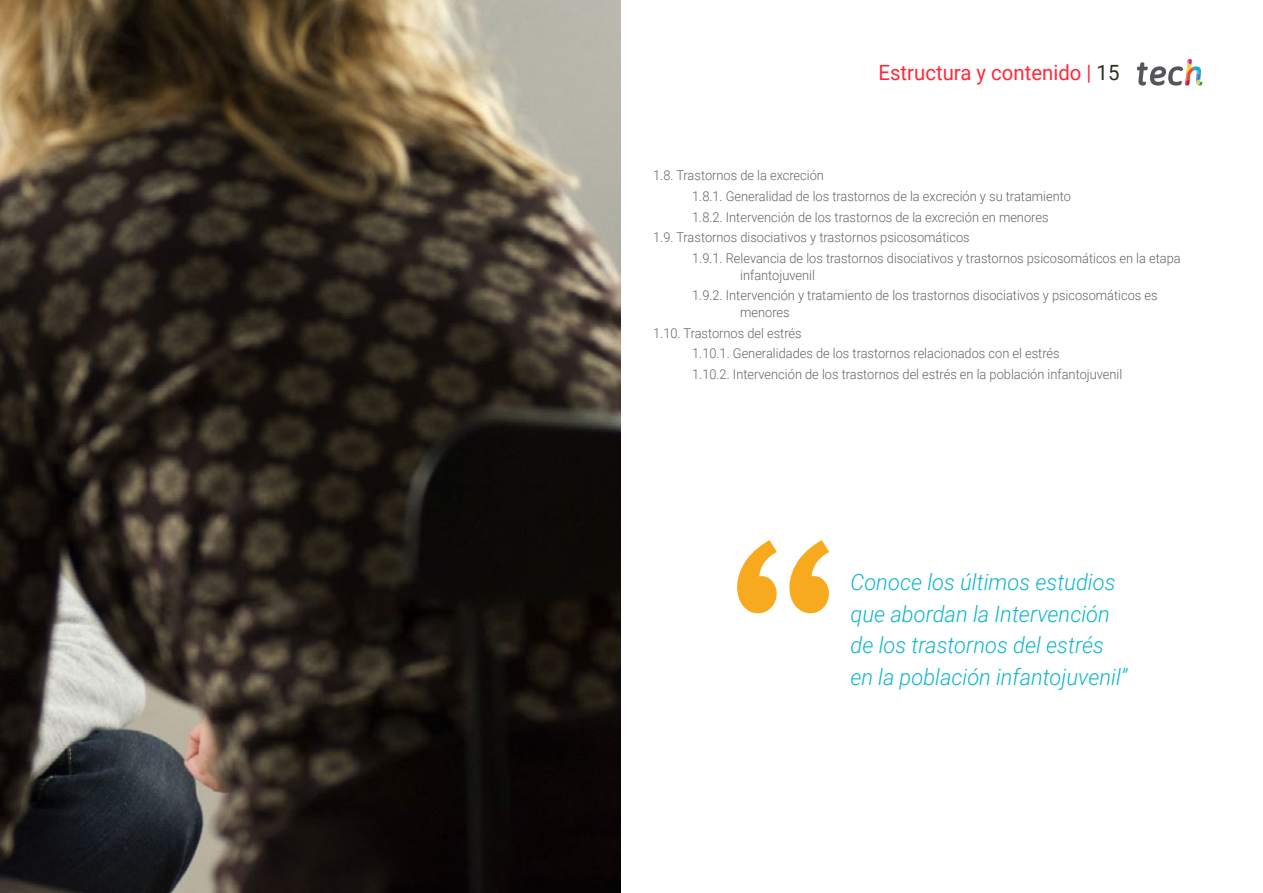
<style>
.page{position:relative;width:1263px;height:893px;background:#fff}
.page>*{position:absolute;margin:0;border:0;box-sizing:border-box;transform-origin:0 0}
.t1{font:italic 300 22.5px/31.5px "Roboto";color:#0fb6cf}
.t2{font:21px "Roboto";color:#ff293a}
.t3{font:300 13.5px/20.7px "Roboto";color:#61646a;scale:.95 1}
.s1{color:#312e20}
</style>
<div class="page">
<svg style="left:1137px;top:59px;width:65px;height:27px"></svg>
<svg style="left:737px;top:540px;width:92px;height:73px"></svg>
<img style="left:0;top:0;width:621px;height:893px">
<h2 class="t2" style="left:878px;top:57px;width:242px">Estructura y contenido | <span class="s1">15</span></h2>
<p class="t3" style="left:653px;top:165px;width:181px">1.8. Trastornos de la excreción</p>
<p class="t3" style="left:692px;top:185px;width:400px">1.8.1. Generalidad de los trastornos de la excreción y su tratamiento</p>
<p class="t3" style="left:692px;top:206px;width:377px">1.8.2. Intervención de los trastornos de la excreción en menores</p>
<p class="t3" style="left:653px;top:227px;width:335px">1.9. Trastornos disociativos y trastornos psicosomáticos</p>
<p class="t3" style="left:692px;top:248px;width:516px">1.9.1. Relevancia de los trastornos disociativos y trastornos psicosomáticos en la etapa</p>
<p class="t3" style="left:692px;top:264px;width:491px;text-indent:48px">infantojuvenil<br>1.9.2. Intervención y tratamiento de los trastornos disociativos y psicosomáticos es</p>
<p class="t3" style="left:740px;top:301px;width:54px">menores</p>
<p class="t3" style="left:653px;top:322px;width:158px">1.10. Trastornos del estrés</p>
<p class="t3" style="left:692px;top:343px;width:388px">1.10.1. Generalidades de los trastornos relacionados con el estrés</p>
<p class="t3" style="left:692px;top:364px;width:454px">1.10.2. Intervención de los trastornos del estrés en la población infantojuvenil</p>
<h1 class="t1" style="left:850px;top:566px;width:278px">Conoce los últimos estudios que abordan la Intervención de los trastornos del estrés en la población infantojuvenil”</h1>
</div>
